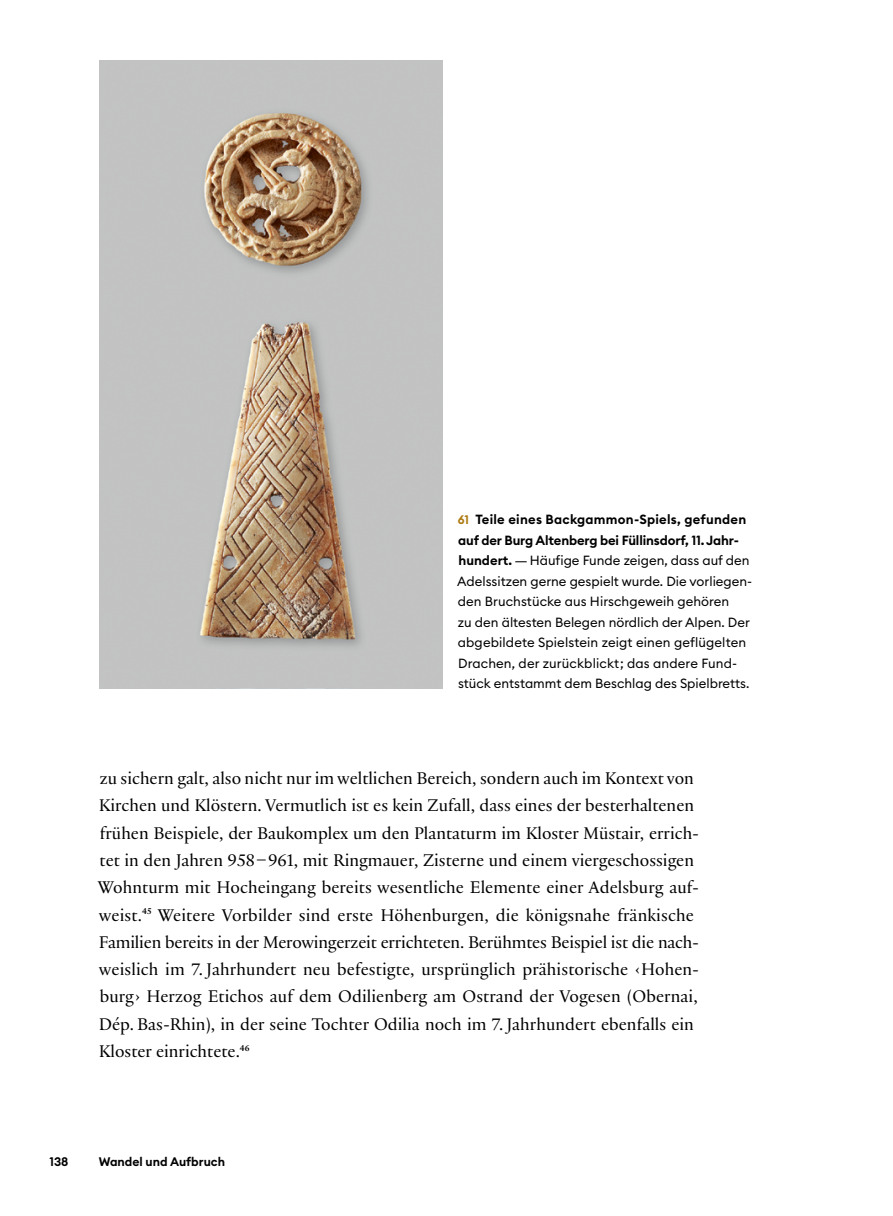
<style>
.page{position:relative;width:893px;height:1216px;background:#fff}
.page>*{position:absolute;margin:0;border:0;box-sizing:border-box;transform-origin:0 0}
.GT_mit_Einzug{font:18.2px/27.3px "Practice";color:#000}
.Abb_Legende_fett{font:13.12px/20.5px "Euclid Circular B";color:#000}
.Abb_Legende_fett-2{font:600 13.12px/20.5px "Euclid Circular B";color:#000}
.Fusszeile_links{font:600 12.25px "Euclid Circular B";color:#000}
.s1{font-size:12.25px;color:#ad7910}
</style>
<div class="page">
<svg style="left:515px;top:561px;width:12px;height:1px"></svg>
<img style="left:99px;top:61px;width:344px;height:627px">
<p class="Abb_Legende_fett-2" style="left:458px;top:509px;width:290px"><span class="s1">61</span> Teile eines Backgammon-Spiels, gefunden auf der Burg Altenberg bei Füllinsdorf, 11.Jahr&shy;hundert.</p>
<p class="Abb_Legende_fett" style="left:457px;top:550px;width:296px;text-indent:73px">Häufige Funde zeigen, dass auf den Adelssitzen gerne gespielt wurde. Die vorliegen&shy;den Bruchstücke aus Hirschgeweih gehören<br>zu den ältesten Belegen nördlich der Alpen. Der abgebildete Spielstein zeigt einen geflügelten Drachen, der zurückblickt; das andere Fund&shy;stück entstammt dem Beschlag des Spielbretts.</p>
<p class="GT_mit_Einzug" style="left:98px;top:763px;width:603px">zu sichern galt, also nicht nur im weltlichen Bereich, sondern auch im Kontext von Kirchen und Klöstern. Vermutlich ist es kein Zufall, dass eines der besterhaltenen frühen Beispiele, der Baukomplex um den Plantaturm im Kloster Müstair, errich&shy;tet in den Jahren 958–961, mit Ringmauer, Zisterne und einem viergeschossigen Wohnturm mit Hocheingang bereits wesentliche Elemente einer Adelsburg auf&shy;weist.<sup>45</sup> Weitere Vorbilder sind erste Höhenburgen, die königsnahe fränkische Familien bereits in der Merowingerzeit errichteten. Berühmtes Beispiel ist die nach&shy;weislich im 7. Jahrhundert neu befestigte, ursprünglich prähistorische ‹Hohen&shy;burg› Herzog Etichos auf dem Odilienberg am Ostrand der Vogesen (Obernai, Dép. Bas-Rhin), in der seine Tochter Odilia noch im 7. Jahrhundert ebenfalls ein Kloster einrichtete.<sup>46</sup></p>
<p class="Fusszeile_links" style="left:50px;top:1153px;width:20px">138</p>
<p class="Fusszeile_links" style="left:99px;top:1153px;width:128px">Wandel und Aufbruch</p>
</div>
